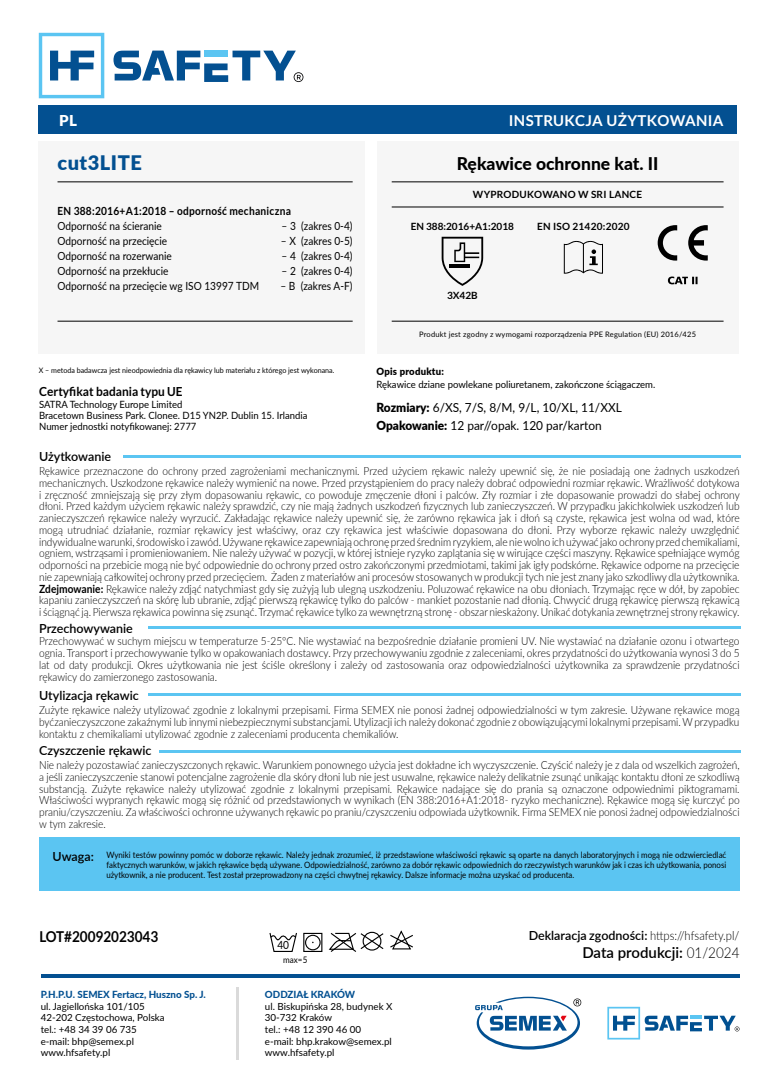
<style>
.page{position:relative;width:780px;height:1092px;background:#fff}
.page>*{position:absolute;margin:0;border:0;box-sizing:border-box;transform-origin:0 0}
.t1{font:900 20px "Lato";letter-spacing:.025em;color:#035091}
.t2{font:800 17.5px "Lato";color:#000}
.t3{font:600 15px "Lato";color:#000}
.t4{font:700 15px "Lato";letter-spacing:.025em;color:#fff}
.t5{font:700 15px "Lato";color:#000;scale:.9 1}
.t6{font:900 15px "Lato";color:#fff}
.t7{font:600 12.5px "Lato";color:#000}
.t8{font:12.5px/18.5px "Lato";color:#000;scale:.95 1}
.t9{font:700 12.5px "Lato";color:#000;scale:.95 1}
.t10{font:300 11.25px/11.8px "Lato";color:#000;text-align:justify;scale:.9 1}
.t11{font:11.25px/15px "Lato";color:#000;scale:.9 1}
.t12{font:700 11.25px "Lato";letter-spacing:.025em;color:#000;scale:.9 1}
.t13{font:10px/11.2px "Lato";color:#000;scale:.95 1}
.t14{font:700 10px "Lato";letter-spacing:.025em;color:#000}
.t15{font:700 10px "Lato";color:#000}
.t16{font:900 10px "Lato";letter-spacing:.025em;color:#000;scale:.95 1}
.t17{font:9.75px/11.8px "Lato";color:#000}
.t18{font:800 9.75px "Lato";color:#035091}
.t19{font:9px "Lato";color:#000;scale:.9 1}
.t20{font:8.75px/10px "Lato";color:#000;text-align:justify;scale:.9 1}
.t21{font:7.5px "Lato";color:#000;scale:.95 1}
.t22{font:7.5px "Lato";letter-spacing:.025em;color:#000}
.s1{font-weight:900}
.s2{font-weight:700}
.s3{font-weight:300}
</style>
<div class="page">
<svg style="left:39px;top:33px;width:65px;height:65px"></svg>
<svg style="left:113px;top:51px;width:190px;height:31px"></svg>
<div style="left:39px;top:837px;width:700px;height:53px;background:#5bc5f2"></div>
<hr style="left:123px;top:455px;width:617px;height:3px;background:#5bc5f2">
<hr style="left:147px;top:626px;width:593px;height:3px;background:#5bc5f2">
<hr style="left:147px;top:693px;width:593px;height:2px;background:#5bc5f2">
<hr style="left:159px;top:750px;width:581px;height:2px;background:#5bc5f2">
<div style="left:39px;top:141px;width:326px;height:213px;background:#f6f6f6"></div>
<div style="left:377px;top:141px;width:361px;height:213px;background:#f6f6f6"></div>
<hr style="left:391px;top:181px;width:332px;height:1px;background:#000">
<hr style="left:391px;top:206px;width:332px;height:1px;background:#000">
<hr style="left:391px;top:321px;width:332px;height:1px;background:#000">
<hr style="left:41px;top:974px;width:698px;height:3px;background:#035091">
<svg style="left:607px;top:1006px;width:132px;height:33px"></svg>
<svg style="left:475px;top:996px;width:106px;height:53px"></svg>
<hr style="left:236px;top:987px;width:3px;height:72px;background:#dadada">
<hr style="left:57px;top:181px;width:295px;height:1px;background:#000">
<hr style="left:57px;top:321px;width:295px;height:1px;background:#000">
<svg style="left:441px;top:237px;width:42px;height:49px"></svg>
<hr style="left:449px;top:264px;width:20px;height:3px;background:#000">
<svg style="left:563px;top:241px;width:40px;height:33px"></svg>
<svg style="left:657px;top:225px;width:20px;height:35px"></svg>
<svg style="left:688px;top:225px;width:19px;height:35px"></svg>
<svg style="left:668px;top:276px;width:29px;height:8px"></svg>
<div style="left:39px;top:105px;width:697px;height:29px;background:#035091"></div>
<svg style="left:328px;top:930px;width:85px;height:22px"></svg>
<svg style="left:269px;top:933px;width:28px;height:19px"></svg>
<div style="left:303px;top:932px;width:19px;height:19px;border:1px solid #000"></div>
<div style="left:305px;top:934px;width:15px;height:16px;border:1px solid #000;border-radius:50%"></div>
<h3 class="t6" style="left:59px;top:109px;width:19px">PL</h3>
<h3 class="t4" style="left:509px;top:112px;width:216px">INSTRUKCJA UŻYTKOWANIA</h3>
<h1 class="t1" style="left:57px;top:147px;width:86px">cut3LITE</h1>
<p class="t12" style="left:57px;top:204px;width:261px">EN 388:2016+A1:2018 – odporność mechaniczna</p>
<p class="t11" style="left:57px;top:218px;width:225px">Odporność na ścieranie<br>Odporność na przecięcie<br>Odporność na rozerwanie<br>Odporność na przekłucie<br>Odporność na przecięcie wg ISO 13997 TDM</p>
<p class="t11" style="left:281px;top:218px;width:80px">– 3 (zakres 0-4)</p>
<p class="t11" style="left:281px;top:233px;width:81px">– X (zakres 0-5)</p>
<p class="t11" style="left:281px;top:248px;width:80px">– 4 (zakres 0-4)</p>
<p class="t11" style="left:281px;top:263px;width:80px">– 2 (zakres 0-4)</p>
<p class="t11" style="left:280px;top:278px;width:82px">– B (zakres A-F)</p>
<p class="t21" style="left:39px;top:365px;width:313px">X – metoda badawcza jest nieodpowiednia dla rękawicy lub materiału z którego jest wykonana.</p>
<p class="t9" style="left:39px;top:384px;width:152px">Certyfikat badania typu UE</p>
<p class="t13" style="left:39px;top:398px;width:284px">SATRA Technology Europe Limited<br>Bracetown Business Park. Clonee. D15 YN2P. Dublin 15. Irlandia<br>Numer jednostki notyfikowanej: 2777</p>
<p class="t7" style="left:39px;top:447px;width:73px">Użytkowanie</p>
<h2 class="t2" style="left:457px;top:150px;width:203px">Rękawice ochronne kat. II</h2>
<p class="t14" style="left:473px;top:189px;width:171px">WYPRODUKOWANO W SRI LANCE</p>
<p class="t15" style="left:411px;top:221px;width:105px">EN 388:2016+A1:2018</p>
<p class="t14" style="left:447px;top:289px;width:32px">3X42B</p>
<p class="t14" style="left:537px;top:221px;width:94px">EN ISO 21420:2020</p>
<p class="t22" style="left:419px;top:329px;width:278px">Produkt jest zgodny z wymogami rozporządzenia PPE Regulation (EU) 2016/425</p>
<p class="t16" style="left:376px;top:364px;width:72px">Opis produktu:</p>
<p class="t13" style="left:376px;top:378px;width:295px">Rękawice dziane powlekane poliuretanem, zakończone ściągaczem.</p>
<p class="t8" style="left:376px;top:397px;width:260px"><span class="s1">Rozmiary:</span> 6/XS, 7/S, 8/M, 9/L, 10/XL, 11/XXL<br><span class="s1">Opakowanie:</span> 12 par//opak. 120 par/karton</p>
<p class="t10" style="left:39px;top:464px;width:780px">Rękawice przeznaczone do ochrony przed zagrożeniami mechanicznymi. Przed użyciem rękawic należy upewnić się, że nie posiadają one żadnych uszkodzeń mechanicznych. Uszkodzone rękawice należy wymienić na nowe. Przed przystąpieniem do pracy należy dobrać odpowiedni rozmiar rękawic. Wrażliwość dotykowa i zręczność zmniejszają się przy złym dopasowaniu rękawic, co powoduje zmęczenie dłoni i palców. Zły rozmiar i złe dopasowanie prowadzi do słabej ochrony dłoni. Przed każdym użyciem rękawic należy sprawdzić, czy nie mają żadnych uszkodzeń fizycznych lub zanieczyszczeń. W przypadku jakichkolwiek uszkodzeń lub zanieczyszczeń rękawice należy wyrzucić. Zakładając rękawice należy upewnić się, że zarówno rękawica jak i dłoń są czyste, rękawica jest wolna od wad, które mogą utrudniać działanie, rozmiar rękawicy jest właściwy, oraz czy rękawica jest właściwie dopasowana do dłoni. Przy wyborze rękawic należy uwzględnić indywidualne warunki, środowisko i zawód. Używane rękawice zapewniają ochronę przed średnim ryzykiem, ale nie wolno ich używać jako ochrony przed chemikaliami, ogniem, wstrząsami i promieniowaniem. Nie należy używać w pozycji, w której istnieje ryzyko zaplątania się w wirujące części maszyny. Rękawice spełniające wymóg odporności na przebicie mogą nie być odpowiednie do ochrony przed ostro zakończonymi przedmiotami, takimi jak igły podskórne. Rękawice odporne na przecięcie nie zapewniają całkowitej ochrony przed przecięciem. Żaden z materiałów ani procesów stosowanych w produkcji tych nie jest znany jako szkodliwy dla użytkownika.<br><span class="s2">Zdejmowanie:</span> Rękawice należy zdjąć natychmiast gdy się zużyją lub ulegną uszkodzeniu. Poluzować rękawice na obu dłoniach. Trzymając ręce w dół, by zapobiec kapaniu zanieczyszczeń na skórę lub ubranie, zdjąć pierwszą rękawicę tylko do palców - mankiet pozostanie nad dłonią. Chwycić drugą rękawicę pierwszą rękawicą i ściągnąć ją. Pierwsza rękawica powinna się zsunąć. Trzymać rękawice tylko za wewnętrzną stronę - obszar nieskażony. Unikać dotykania zewnętrznej strony rękawicy.</p>
<p class="t7" style="left:39px;top:619px;width:95px">Przechowywanie</p>
<p class="t10" style="left:39px;top:635px;width:779px">Przechowywać w suchym miejscu w temperaturze 5-25°C. Nie wystawiać na bezpośrednie działanie promieni UV. Nie wystawiać na działanie ozonu i otwartego ognia. Transport i przechowywanie tylko w opakowaniach dostawcy. Przy przechowywaniu zgodnie z zaleceniami, okres przydatności do użytkowania wynosi 3 do 5 lat od daty produkcji. Okres użytkowania nie jest ściśle określony i zależy od zastosowania oraz odpowiedzialności użytkownika za sprawdzenie przydatności rękawicy do zamierzonego zastosowania.</p>
<p class="t7" style="left:39px;top:686px;width:101px">Utylizacja rękawic</p>
<p class="t10" style="left:39px;top:703px;width:779px">Zużyte rękawice należy utylizować zgodnie z lokalnymi przepisami. Firma SEMEX nie ponosi żadnej odpowiedzialności w tym zakresie. Używane rękawice mogą byćzanieczyszczone zakaźnymi lub innymi niebezpiecznymi substancjami. Utylizacji ich należy dokonać zgodnie z obowiązującymi lokalnymi przepisami. W przypadku kontaktu z chemikaliami utylizować zgodnie z zaleceniami producenta chemikaliów.</p>
<p class="t7" style="left:39px;top:741px;width:114px">Czyszczenie rękawic</p>
<p class="t10" style="left:39px;top:758px;width:779px">Nie należy pozostawiać zanieczyszczonych rękawic. Warunkiem ponownego użycia jest dokładne ich wyczyszczenie. Czyścić należy je z dala od wszelkich zagrożeń, a jeśli zanieczyszczenie stanowi potencjalne zagrożenie dla skóry dłoni lub nie jest usuwalne, rękawice należy delikatnie zsunąć unikając kontaktu dłoni ze szkodliwą substancją. Zużyte rękawice należy utylizować zgodnie z lokalnymi przepisami. Rękawice nadające się do prania są oznaczone odpowiednimi piktogramami.<br>Właściwości wypranych rękawic mogą się różnić od przedstawionych w wynikach (EN 388:2016+A1:2018- ryzyko mechaniczne). Rękawice mogą się kurczyć po praniu/czyszczeniu. Za właściwości ochronne używanych rękawic po praniu/czyszczeniu odpowiada użytkownik. Firma SEMEX nie ponosi żadnej odpowiedzialności w tym zakresie.</p>
<p class="t7" style="left:53px;top:847px;width:43px">Uwaga:</p>
<p class="t20" style="left:106px;top:849px;width:690px">Wyniki testów powinny pomóc w doborze rękawic. Należy jednak zrozumieć, iż przedstawione właściwości rękawic są oparte na danych laboratoryjnych i mogą nie odzwierciedlać faktycznych warunków, w jakich rękawice będą używane. Odpowiedzialność, zarówno za dobór rękawic odpowiednich do rzeczywistych warunków jak i czas ich użytkowania, ponosi użytkownik, a nie producent. Test został przeprowadzony na części chwytnej rękawicy. Dalsze informacje można uzyskać od producenta.</p>
<h3 class="t5" style="left:39px;top:928px;width:133px">LOT#20092023043</h3>
<p class="t7" style="left:528px;top:926px;width:212px">Deklaracja zgodności: <span class="s3">https://hfsafety.pl/</span></p>
<h3 class="t3" style="left:582px;top:941px;width:159px">Data produkcji: <span class="s3">01/2024</span></h3>
<p class="t11" style="left:277px;top:936px;width:15px">40</p>
<p class="t19" style="left:283px;top:952px;width:28px">max=5</p>
<p class="t18" style="left:41px;top:986px;width:167px">P.H.P.U. SEMEX Fertacz, Huszno Sp. J.</p>
<p class="t17" style="left:41px;top:999px;width:126px">ul. Jagiellońska 101/105<br>42-202 Częstochowa, Polska tel.: +48 34 39 06 735 e-mail: bhp@semex.pl www.hfsafety.pl</p>
<p class="t18" style="left:265px;top:986px;width:92px">ODDZIAŁ KRAKÓW</p>
<p class="t17" style="left:265px;top:999px;width:129px">ul. Biskupińska 28, budynek X<br>30-732 Kraków<br>tel.: +48 12 390 46 00<br>e-mail: bhp.krakow@semex.pl www.hfsafety.pl</p>
</div>
